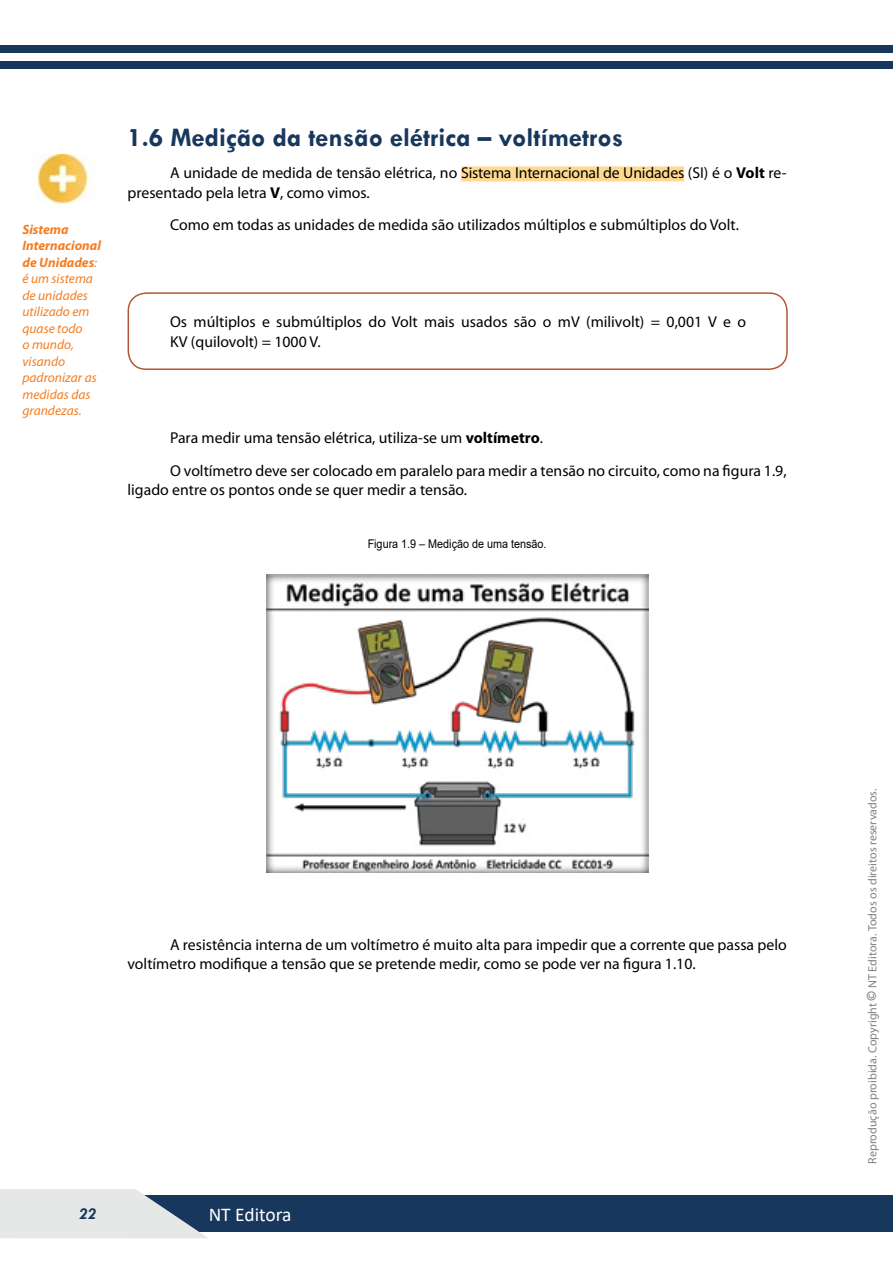
<style>
.page{position:relative;width:893px;height:1263px;background:#fff}
.page>*{position:absolute;margin:0;border:0;box-sizing:border-box;transform-origin:0 0}
.t1{font:700 27px "Tw Cen";color:#18375d}
.t2{font:19.5px "Calibri";color:#fff}
.t3{font:italic 700 16.5px "Tw Cen";color:#18375d}
.t4{font:15.75px/19.5px "Myriad Pro";color:#000}
.t5{font:italic 13.5px/16.5px "Myriad Pro";color:#f57d20}
.t6{font:12px "Myriad Pro";color:#808285}
.t7{font:12px "Arial";color:#000;scale:.9 1}
.s1{font-weight:700}
.s2{font-weight:700;font-size:15px}
</style>
<div class="page">
<div style="left:0;top:1195px;width:893px;height:37px;background:#18375d"></div>
<div style="left:0;top:45px;width:893px;height:8px;background:#18375d"></div>
<div style="left:0;top:61px;width:893px;height:8px;background:#18375d"></div>
<svg style="left:0;top:1189px;width:208px;height:49px"></svg>
<div style="left:461px;top:166px;width:223px;height:15px;background:#ffd990"></div>
<img style="left:266px;top:574px;width:382px;height:298px">
<div style="left:128px;top:292px;width:660px;height:78px;border:2px solid #b45733;border-radius:18px"></div>
<img style="left:36px;top:155px;width:54px;height:51px">
<p class="t5" style="left:23px;top:221px;width:80px"><span class="s1">Sistema<br>Internacional de Unidades</span>: é um sistema de unidades utilizado em quase todo<br>o mundo, visando padronizar as medidas das grandezas.</p>
<h1 class="t1" style="left:128px;top:121px;width:497px">1.6 Medição da tensão elétrica – voltímetros</h1>
<p class="t4" style="left:128px;top:163px;width:661px;text-indent:43px">A unidade de medida de tensão elétrica, no Sistema Internacional de Unidades (SI) é o <span class="s1">Volt</span> re&shy;presentado pela letra <span class="s1">V</span>, como vimos.</p>
<p class="t4" style="left:170px;top:215px;width:570px">Como em todas as unidades de medida são utilizados múltiplos e submúltiplos do Volt.</p>
<p class="t4" style="left:170px;top:312px;width:578px">Os múltiplos e submúltiplos do Volt mais usados são o mV (milivolt) = 0,001 V e o<br>KV (quilovolt) = 1000 V.</p>
<p class="t4" style="left:170px;top:422px;width:618px;line-height:32.2px">Para medir uma tensão elétrica, utiliza-se um <span class="s1">voltímetro</span>.<br>O voltímetro deve ser colocado em paralelo para medir a tensão no circuito, como na figura 1.9,</p>
<p class="t4" style="left:128px;top:480px;width:341px">ligado entre os pontos onde se quer medir a tensão.</p>
<p class="t7" style="left:368px;top:536px;width:200px">Figura 1.9 – Medição de uma tensão.</p>
<p class="t4" style="left:128px;top:934px;width:661px;text-indent:43px">A resistência interna de um voltímetro é muito alta para impedir que a corrente que passa pelo voltímetro modifique a tensão que se pretende medir, como se pode ver na figura 1.10.</p>
<p class="t3" style="left:79px;top:1204px;width:19px">22</p>
<p class="t2" style="left:209px;top:1201px;width:84px">NT Editora</p>
<p class="t6" style="left:865px;top:1164px;width:377px;rotate:-90deg">Reprodução proibida. Copyright <span class="s2">©</span> NT Editora. Todos os direitos reservados.</p>
</div>
